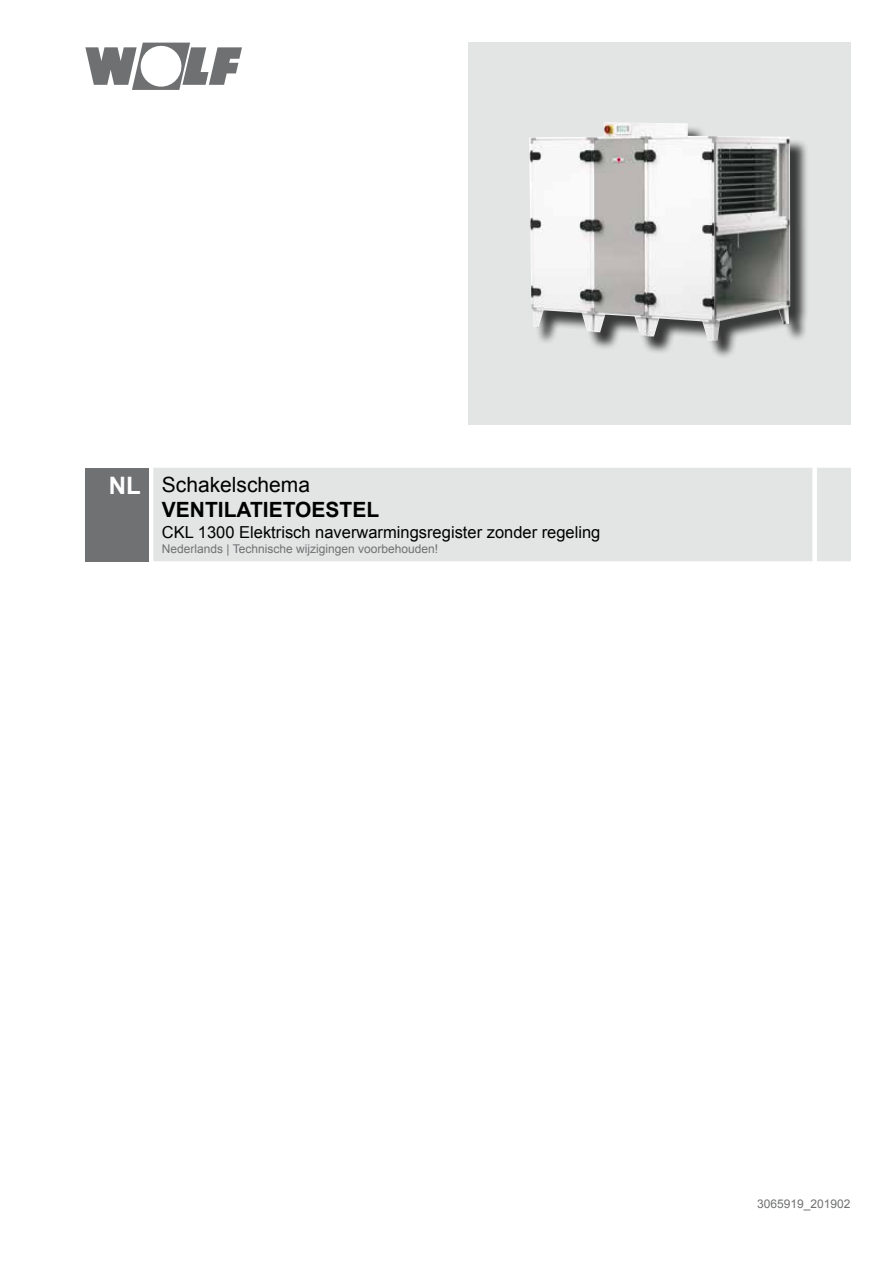
<style>
.page{position:relative;width:893px;height:1263px;background:#fff}
.page>*{position:absolute;margin:0;border:0;box-sizing:border-box;transform-origin:0 0}
.t1{font:700 21px/25.2px "Arial";color:#000}
.t2{font:16.5px "Arial";color:#000}
.t3{font:12px "Arial";color:#707172}
.s1{font-size:24px;color:#fff}
.s2{font-weight:400}
</style>
<div class="page">
<svg style="left:85px;top:43px;width:157px;height:47px"></svg>
<div style="left:468px;top:43px;width:382px;height:382px;background:#e3e4e4"></div>
<div style="left:85px;top:468px;width:64px;height:93px;background:#707172"></div>
<div style="left:153px;top:468px;width:698px;height:93px;background:#e3e4e4"></div>
<div style="left:531px;top:124px;width:278px;height:235px;background:#000;opacity:.75"></div>
<img style="left:529px;top:122px;width:261px;height:219px">
<h1 class="t1" style="left:162px;top:472px;width:219px;text-indent:-53px"><span class="s1">NL</span> <span class="s2">Schakelschema<br></span>VENTILATIETOESTEL</h1>
<h2 class="t2" style="left:162px;top:522px;width:440px">CKL 1300 Elektrisch naverwarmingsregister zonder regeling</h2>
<p class="t3" style="left:162px;top:541px;width:278px">Nederlands | Technische wijzigingen voorbehouden!</p>
<p class="t3" style="left:757px;top:1196px;width:95px">3065919_201902</p>
</div>
